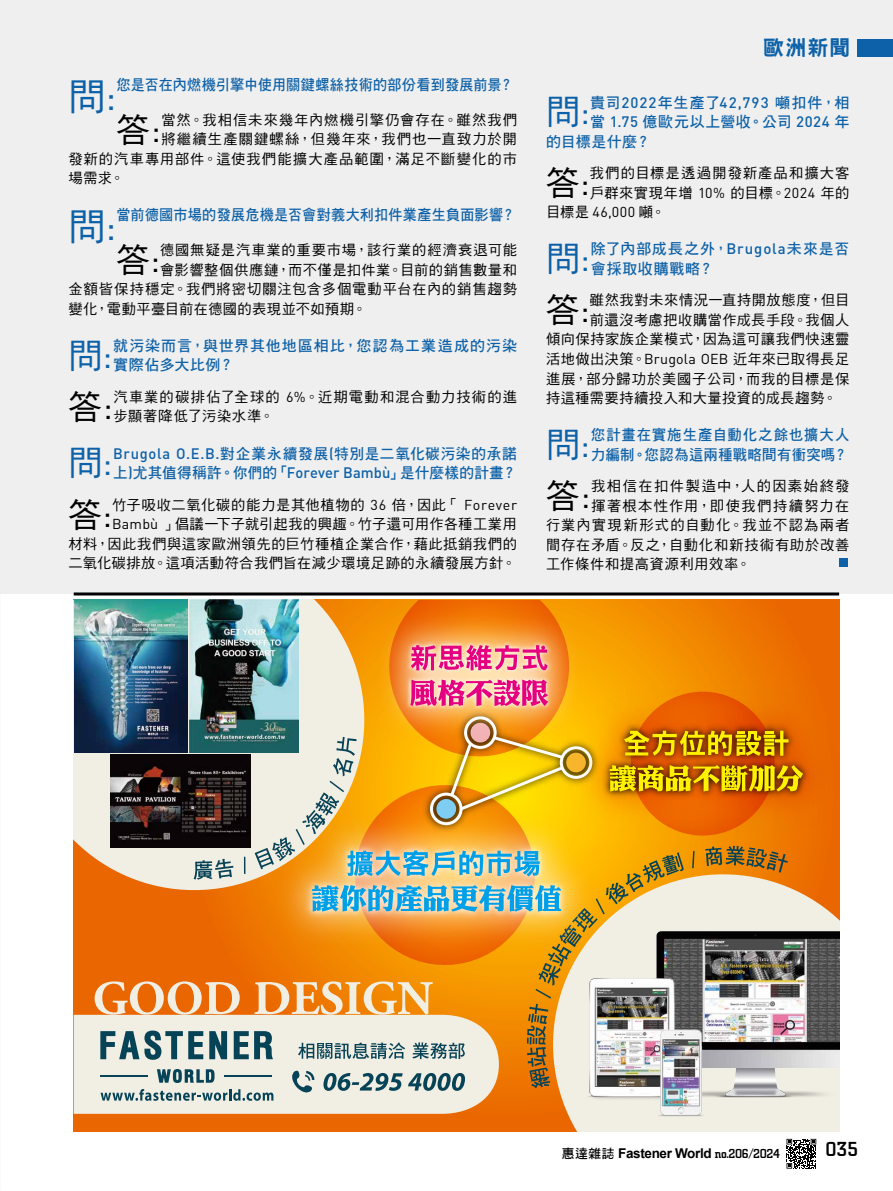
<style>
.page{position:relative;width:893px;height:1191px;background:#fff}
.page>*{position:absolute;margin:0;border:0;box-sizing:border-box;transform-origin:0 0}
.t1{font:37.5px "DF Hei Std W5";color:#0d61a8}
.t2{font:34.5px "DF Hei Std W5";color:#0d61a8}
.t3{font:33.75px "DF Hei Std W5";color:#000}
.t4{font:21px "DF Hei Std W9";color:#0d61a8}
.t5{font:500 21px "City D";color:#000}
.t6{font:15px/19.5px "DF Hei Std W7";letter-spacing:.03em;color:#0d61a8}
.t7{font:15px "DF Hei Std W7";letter-spacing:.03em;color:#0d61a8;scale:.94 1}
.t8{font:15px/19.5px "DF Hei Std W7";letter-spacing:.065em;color:#0d61a8}
.t9{font:15px/19.5px "DF Hei Std W7";letter-spacing:.03em;color:#0d61a8;scale:.96 1}
.t10{font:15px/19.5px "DF Hei Std W7";letter-spacing:.05em;color:#0d61a8}
.t11{font:14.25px/19.5px "DF Hei Std W5";letter-spacing:.05em;color:#000;text-align:right}
.t12{font:14.25px/19.5px "DF Hei Std W5";letter-spacing:.075em;color:#000}
.t13{font:14.25px/19.5px "DF Hei Std W5";letter-spacing:.07em;color:#000}
.t14{font:14.25px "DF Hei Std W5";letter-spacing:.025em;color:#000}
.t15{font:14.25px "DF Hei Std W5";letter-spacing:.085em;color:#000}
.t16{font:14.25px "DF Hei Std W5";letter-spacing:.03em;color:#000}
.t17{font:14.25px "DF Hei Std W5";letter-spacing:.105em;color:#000}
.t18{font:14.25px "DF Hei Std W5";letter-spacing:.1em;color:#000}
.t19{font:14.25px "DIN Pro";color:#000}
.t20{font:700 13.5px "Arial";letter-spacing:-.025em;color:#000}
.s1{font-family:"DIN Pro"}
.s2{font-family:"DIN Pro";font-weight:500}
.s3{font-family:"DF Hei Std W5"}
.s4{font-family:"DF Hei Std W7";font-weight:400;font-size:12.75px}
.s5{font-family:"City D";font-weight:500}
</style>
<div class="page">
<div style="left:0;top:0;width:893px;height:593px;background:#efefef"></div>
<div style="left:74px;top:600px;width:765px;height:531px;background:#e96600"></div>
<img style="left:789px;top:894px;width:50px;height:237px">
<img style="left:567px;top:1113px;width:222px;height:18px">
<div style="left:588px;top:1113px;width:186px;height:18px;background:#f1eee4"></div>
<img style="left:74px;top:600px;width:729px;height:513px">
<div style="left:857px;top:40px;width:36px;height:17px;background:#0d61a8"></div>
<svg style="left:786px;top:1138px;width:30px;height:30px"></svg>
<hr style="left:74px;top:592px;width:765px;height:3px;background:#000">
<div style="left:839px;top:558px;width:8px;height:9px;background:#0d61a8"></div>
<h1 class="t1" style="left:68px;top:76px;width:49px">問<span class="s1">:</span></h1>
<p class="t7" style="left:116px;top:77px;width:424px">您是否在內燃機引擎中使用關鍵螺絲技術的部份看到發展前景？</p>
<h3 class="t3" style="left:116px;top:111px;width:46px">答<span class="s1">:</span></h3>
<p class="t13" style="left:161px;top:110px;width:357px">當然。我相信未來幾年內燃機引擎仍會存在。雖然我們</p>
<p class="t15" style="left:161px;top:131px;width:357px">將繼續生產關鍵螺絲，但幾年來，我們也一直致力於開</p>
<p class="t12" style="left:68px;top:149px;width:450px">發新的汽車專用部件。這使我們能擴大產品範圍，滿足不斷變化的市</p>
<p class="t11" style="left:68px;top:168px;width:58px">場需求。</p>
<h1 class="t1" style="left:68px;top:206px;width:49px">問<span class="s1">:</span></h1>
<p class="t7" style="left:116px;top:207px;width:426px">當前德國市場的發展危機是否會對義大利扣件業產生負面影響？</p>
<h3 class="t3" style="left:116px;top:241px;width:45px">答<span class="s1">:</span></h3>
<p class="t11" style="left:160px;top:240px;width:358px">德國無疑是汽車業的重要市場，該行業的經濟衰退可能</p>
<p class="t11" style="left:160px;top:259px;width:358px">會影響整個供應鏈，而不僅是扣件業。目前的銷售數量和</p>
<p class="t11" style="left:68px;top:279px;width:450px">金額皆保持穩定。我們將密切關注包含多個電動平台在內的銷售趨勢</p>
<p class="t14" style="left:68px;top:301px;width:300px">變化，電動平臺目前在德國的表現並不如預期。</p>
<h2 class="t2" style="left:68px;top:336px;width:46px">問<span class="s1">:</span></h2>
<p class="t8" style="left:113px;top:335px;width:405px">就污染而言，與世界其他地區相比，您認為工業造成的污染實際佔多大比例？</p>
<h3 class="t3" style="left:68px;top:388px;width:46px">答<span class="s1">:</span></h3>
<p class="t12" style="left:113px;top:387px;width:405px">汽車業的碳排佔了全球的 <span class="s1">6%</span>。近期電動和混合動力技術的進步顯著降低了污染水準。</p>
<h2 class="t2" style="left:68px;top:444px;width:46px">問<span class="s1">:</span></h2>
<p class="t6" style="left:113px;top:443px;width:405px"><span class="s2">Brugola O.E.B.</span>對企業永續發展<span class="s2">(</span>特別是二氧化碳污染的承諾上<span class="s2">)</span>尤其值得稱許。你們的「<span class="s2">Forever Bambù</span>」是什麼樣的計畫？</p>
<h3 class="t3" style="left:68px;top:496px;width:45px">答<span class="s1">:</span></h3>
<p class="t11" style="left:68px;top:494px;width:450px">竹子吸收二氧化碳的能力是其他植物的 <span class="s1">36</span> 倍，因此「 <span class="s1">Forever Bambù</span> 」倡議一下子就引起我的興趣。竹子還可用作各種工業用<br>材料，因此我們與這家歐洲領先的巨竹種植企業合作，藉此抵銷我們的二氧化碳排放。這項活動符合我們旨在減少環境足跡的永續發展方針。</p>
<h3 class="t4" style="left:763px;top:36px;width:89px">歐洲新聞</h3>
<h2 class="t2" style="left:546px;top:93px;width:46px">問<span class="s1">:</span></h2>
<p class="t8" style="left:590px;top:92px;width:261px">貴司<span class="s2">2022</span>年生產了<span class="s2">42,793</span> 噸扣件，相</p>
<p class="t6" style="left:590px;top:112px;width:261px">當 <span class="s2">1.75</span> 億歐元以上營收。公司 <span class="s2">2024</span> 年</p>
<p class="t6" style="left:546px;top:131px;width:106px">的目標是什麼？</p>
<h3 class="t3" style="left:546px;top:165px;width:45px">答<span class="s1">:</span></h3>
<p class="t13" style="left:590px;top:163px;width:261px">我們的目標是透過開發新產品和擴大客戶群來實現年增 <span class="s1">10%</span> 的目標。<span class="s1">2024</span> 年的</p>
<p class="t19" style="left:546px;top:202px;width:121px"><span class="s3">目標是</span> 46,000 <span class="s3">噸。</span></p>
<h2 class="t2" style="left:546px;top:240px;width:46px">問<span class="s1">:</span></h2>
<p class="t10" style="left:591px;top:239px;width:260px">除了內部成長之外，<span class="s2">Brugola</span>未來是否會採取收購戰略？</p>
<h3 class="t3" style="left:546px;top:292px;width:45px">答<span class="s1">:</span></h3>
<p class="t11" style="left:590px;top:290px;width:261px">雖然我對未來情況一直持開放態度，但目</p>
<p class="t11" style="left:590px;top:310px;width:261px">前還沒考慮把收購當作成長手段。我個人</p>
<p class="t11" style="left:546px;top:329px;width:305px">傾向保持家族企業模式，因為這可讓我們快速靈</p>
<p class="t14" style="left:546px;top:351px;width:305px">活地做出決策。<span class="s1">Brugola OEB</span> 近年來已取得長足</p>
<p class="t11" style="left:546px;top:368px;width:305px">進展，部分歸功於美國子公司，而我的目標是保</p>
<p class="t16" style="left:546px;top:390px;width:293px">持這種需要持續投入和大量投資的成長趨勢。</p>
<h2 class="t2" style="left:546px;top:426px;width:46px">問<span class="s1">:</span></h2>
<p class="t9" style="left:591px;top:425px;width:271px">您計畫在實施生產自動化之餘也擴大人力編制。您認為這兩種戰略間有衝突嗎？</p>
<h3 class="t3" style="left:546px;top:478px;width:46px">答<span class="s1">:</span></h3>
<p class="t17" style="left:591px;top:478px;width:260px">我相信在扣件製造中，人的因素始終發</p>
<p class="t18" style="left:591px;top:498px;width:260px">揮著根本性作用，即使我們持續努力在</p>
<p class="t15" style="left:546px;top:517px;width:305px">行業內實現新形式的自動化。我並不認為兩者</p>
<p class="t11" style="left:546px;top:535px;width:305px">間存在矛盾。反之，自動化和新技術有助於改善</p>
<p class="t11" style="left:546px;top:554px;width:206px">工作條件和提高資源利用效率。</p>
<p class="t20" style="left:562px;top:1143px;width:220px"><span class="s4">惠達雜誌</span> Fastener World <span class="s5">no.206/2024</span></p>
<h3 class="t5" style="left:825px;top:1138px;width:34px">035</h3>
</div>
